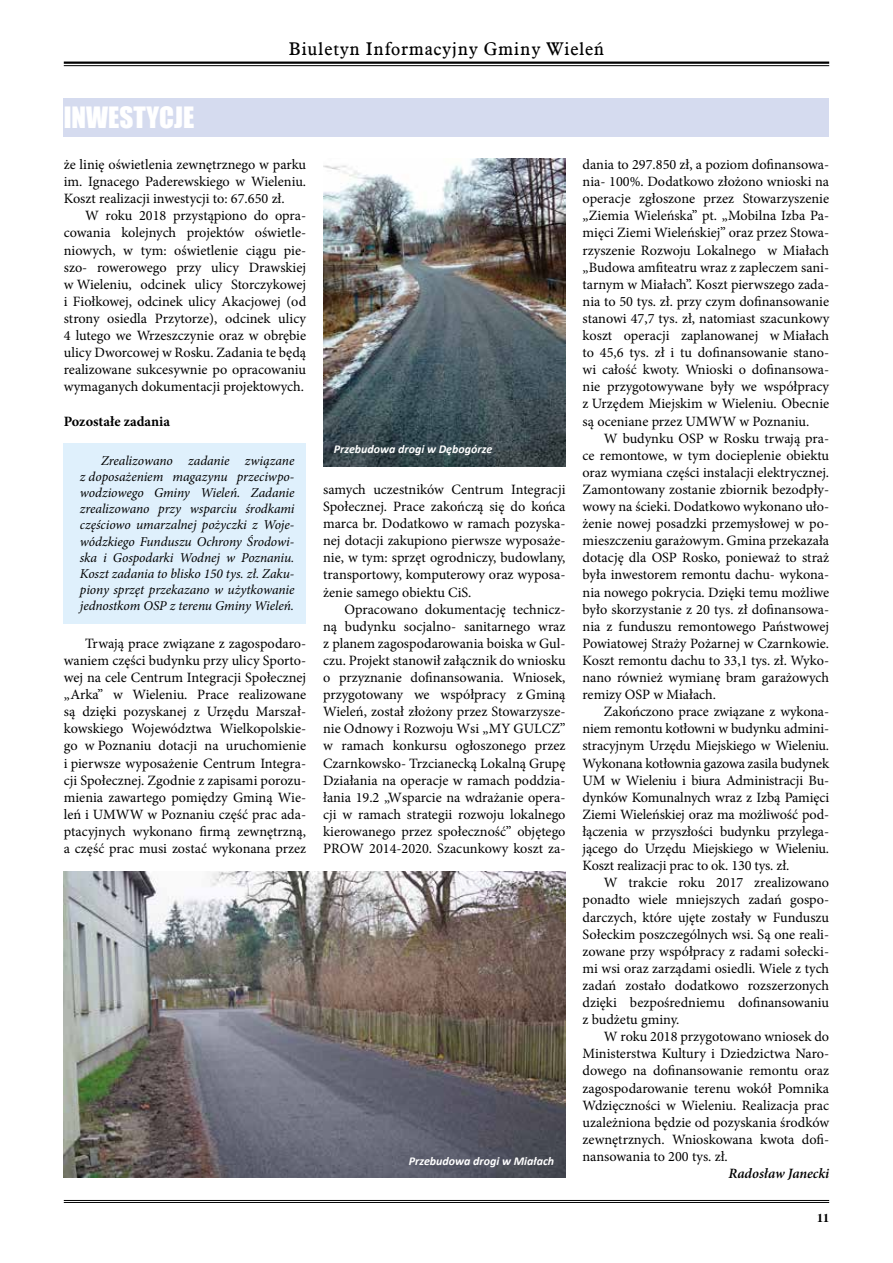
<style>
.page{position:relative;width:893px;height:1263px;background:#fff}
.page>*{position:absolute;margin:0;border:0;box-sizing:border-box;transform-origin:0 0}
.t1{font:27px "Impact";color:#fff}
.t2{font:18px "Aldine 721 EU";letter-spacing:.04em;color:#000}
.t3{font:14.25px/17.1px "Minion Pro";color:#000;text-align:justify}
.t4{font:700 14.25px "Minion Pro";color:#000}
.t5{font:italic 600 14.25px "Minion Pro";letter-spacing:-.005em;color:#000}
.t6{font:italic 13.5px/16.2px "Minion Pro";letter-spacing:-.005em;color:#000;text-align:justify}
.t7{font:italic 700 12px "Calibri";color:#fff}
.t8{font:700 12px "Dutch 801 EU";color:#000}
</style>
<div class="page">
<div style="left:64px;top:443px;width:242px;height:181px;background:#dff0fc"></div>
<hr style="left:64px;top:1200px;width:765px;height:1px;background:#000">
<hr style="left:64px;top:1202px;width:765px;height:1px;background:#000">
<img style="left:323px;top:159px;width:243px;height:307px">
<img style="left:64px;top:872px;width:502px;height:305px">
<div style="left:64px;top:98px;width:765px;height:39px;background:#d5dbef"></div>
<hr style="left:64px;top:62px;width:765px;height:2px;background:#000">
<hr style="left:64px;top:65px;width:765px;height:1px;background:#000">
<h1 class="t1" style="left:64px;top:96px;width:132px">INWESTYCJE</h1>
<p class="t2" style="left:289px;top:38px;width:317px">Biuletyn Informacyjny Gminy Wieleń</p>
<p class="t3" style="left:64px;top:156px;width:244px">że linię oświetlenia zewnętrznego w parku im. Ignacego Paderewskiego w Wieleniu.<br>Koszt realizacji inwestycji to: 67.650 zł.</p>
<p class="t3" style="left:64px;top:207px;width:244px;text-indent:21px">W roku 2018 przystąpiono do opra&shy;cowania kolejnych projektów oświetle&shy;niowych, w tym: oświetlenie ciągu pie&shy;szo- rowerowego przy ulicy Drawskiej w Wieleniu, odcinek ulicy Storczykowej i Fiołkowej, odcinek ulicy Akacjowej (od strony osiedla Przytorze), odcinek ulicy 4 lutego we Wrzeszczynie oraz w obrębie ulicy Dworcowej w Rosku. Zadania te będą realizowane sukcesywnie po opracowaniu wymaganych dokumentacji projektowych.</p>
<p class="t4" style="left:64px;top:411px;width:108px">Pozostałe zadania</p>
<p class="t6" style="left:80px;top:452px;width:216px;text-indent:21px">Zrealizowano zadanie związane z doposażeniem magazynu przeciwpo&shy;wodziowego Gminy Wieleń. Zadanie zrealizowano przy wsparciu środkami częściowo umarzalnej pożyczki z Woje&shy;wódzkiego Funduszu Ochrony Środowi&shy;ska i Gospodarki Wodnej w Poznaniu.<br>Koszt zadania to blisko 150 tys. zł. Zaku&shy;piony sprzęt przekazano w użytkowanie jednostkom OSP z terenu Gminy Wieleń.</p>
<p class="t3" style="left:64px;top:635px;width:244px;text-indent:21px">Trwają prace związane z zagospodaro&shy;waniem części budynku przy ulicy Sporto&shy;wej na cele Centrum Integracji Społecznej „Arka” w Wieleniu. Prace realizowane są dzięki pozyskanej z Urzędu Marszał&shy;kowskiego Województwa Wielkopolskie&shy;go w Poznaniu dotacji na uruchomienie i pierwsze wyposażenie Centrum Integra&shy;cji Społecznej. Zgodnie z zapisami porozu&shy;mienia zawartego pomiędzy Gminą Wie&shy;leń i UMWW w Poznaniu część prac ada&shy;ptacyjnych wykonano firmą zewnętrzną, a część prac musi zostać wykonana przez</p>
<p class="t7" style="left:334px;top:441px;width:160px">Przebudowa drogi w Dębogórze</p>
<p class="t3" style="left:323px;top:481px;width:244px">samych uczestników Centrum Integracji Społecznej. Prace zakończą się do końca marca br. Dodatkowo w ramach pozyska&shy;nej dotacji zakupiono pierwsze wyposaże&shy;nie, w tym: sprzęt ogrodniczy, budowlany, transportowy, komputerowy oraz wyposa&shy;żenie samego obiektu CiS.</p>
<p class="t3" style="left:323px;top:601px;width:244px;text-indent:21px">Opracowano dokumentację technicz&shy;ną budynku socjalno- sanitarnego wraz z planem zagospodarowania boiska w Gul&shy;czu. Projekt stanowił załącznik do wniosku o przyznanie dofinansowania. Wniosek, przygotowany we współpracy z Gminą Wieleń, został złożony przez Stowarzysze&shy;nie Odnowy i Rozwoju Wsi „MY GULCZ” w ramach konkursu ogłoszonego przez Czarnkowsko- Trzcianecką Lokalną Grupę Działania na operacje w ramach poddzia&shy;łania 19.2 „Wsparcie na wdrażanie opera&shy;cji w ramach strategii rozwoju lokalnego kierowanego przez społeczność” objętego PROW 2014-2020. Szacunkowy koszt za-</p>
<p class="t7" style="left:409px;top:1153px;width:147px">Przebudowa drogi w Miałach</p>
<p class="t3" style="left:583px;top:156px;width:248px">dania to 297.850 zł, a poziom dofinansowa&shy;nia- 100%. Dodatkowo złożono wnioski na operacje zgłoszone przez Stowarzyszenie „Ziemia Wieleńska” pt. „Mobilna Izba Pa&shy;mięci Ziemi Wieleńskiej” oraz przez Stowa&shy;rzyszenie Rozwoju Lokalnego w Miałach „Budowa amfiteatru wraz z zapleczem sani&shy;tarnym w Miałach”. Koszt pierwszego zada&shy;nia to 50 tys. zł. przy czym dofinansowanie stanowi 47,7 tys. zł, natomiast szacunkowy koszt operacji zaplanowanej w Miałach to 45,6 tys. zł i tu dofinansowanie stano&shy;wi całość kwoty. Wnioski o dofinansowa&shy;nie przygotowywane były we współpracy z Urzędem Miejskim w Wieleniu. Obecnie są oceniane przez UMWW w Poznaniu.</p>
<p class="t3" style="left:583px;top:430px;width:248px;text-indent:21px">W budynku OSP w Rosku trwają pra&shy;ce remontowe, w tym docieplenie obiektu oraz wymiana części instalacji elektrycznej.<br>Zamontowany zostanie zbiornik bezodpły&shy;wowy na ścieki. Dodatkowo wykonano uło&shy;żenie nowej posadzki przemysłowej w po&shy;mieszczeniu garażowym. Gmina przekazała dotację dla OSP Rosko, ponieważ to straż była inwestorem remontu dachu- wykona&shy;nia nowego pokrycia. Dzięki temu możliwe było skorzystanie z 20 tys. zł dofinansowa&shy;nia z funduszu remontowego Państwowej Powiatowej Straży Pożarnej w Czarnkowie.<br>Koszt remontu dachu to 33,1 tys. zł. Wyko&shy;nano również wymianę bram garażowych remizy OSP w Miałach.</p>
<p class="t3" style="left:583px;top:703px;width:248px;text-indent:21px">Zakończono prace związane z wykona&shy;niem remontu kotłowni w budynku admini&shy;stracyjnym Urzędu Miejskiego w Wieleniu.<br>Wykonana kotłownia gazowa zasila budynek UM w Wieleniu i biura Administracji Bu&shy;dynków Komunalnych wraz z Izbą Pamięci Ziemi Wieleńskiej oraz ma możliwość pod&shy;łączenia w przyszłości budynku przylega&shy;jącego do Urzędu Miejskiego w Wieleniu.<br>Koszt realizacji prac to ok. 130 tys. zł.</p>
<p class="t3" style="left:583px;top:874px;width:248px;text-indent:21px">W trakcie roku 2017 zrealizowano ponadto wiele mniejszych zadań gospo&shy;darczych, które ujęte zostały w Funduszu Sołeckim poszczególnych wsi. Są one reali&shy;zowane przy współpracy z radami sołecki&shy;mi wsi oraz zarządami osiedli. Wiele z tych zadań zostało dodatkowo rozszerzonych dzięki bezpośredniemu dofinansowaniu z budżetu gminy.</p>
<p class="t3" style="left:583px;top:1028px;width:248px;text-indent:21px">W roku 2018 przygotowano wniosek do Ministerstwa Kultury i Dziedzictwa Naro&shy;dowego na dofinansowanie remontu oraz zagospodarowanie terenu wokół Pomnika Wdzięczności w Wieleniu. Realizacja prac uzależniona będzie od pozyskania środków zewnętrznych. Wnioskowana kwota dofi&shy;nansowania to 200 tys. zł.</p>
<p class="t5" style="left:729px;top:1163px;width:102px">Radosław Janecki</p>
<p class="t8" style="left:817px;top:1211px;width:13px">11</p>
</div>
